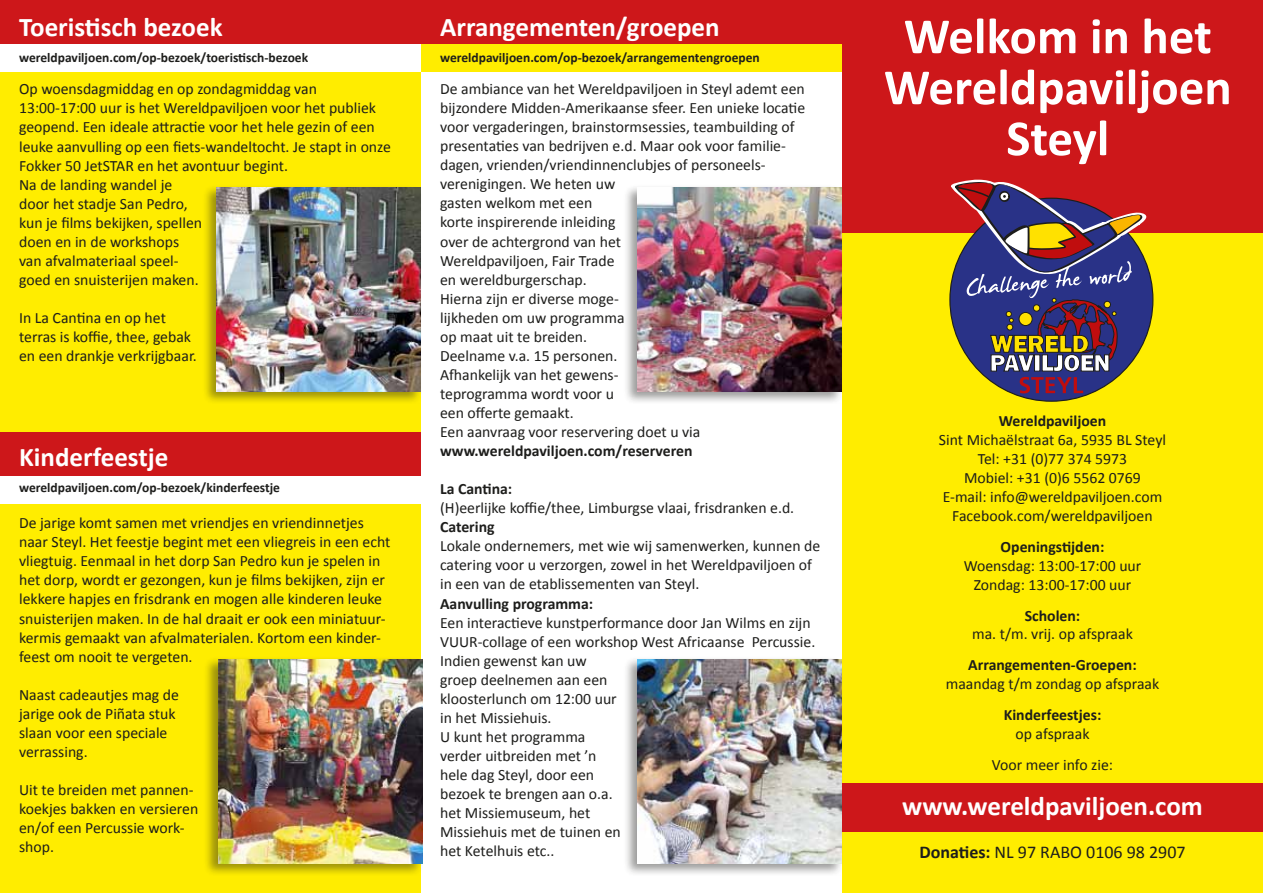
<style>
.page{position:relative;width:1263px;height:893px;background:#fff}
.page>*{position:absolute;margin:0;border:0;box-sizing:border-box;transform-origin:0 0}
.t1{font:700 51px/51px "Calibri";color:#fff;text-align:center}
.t2{font:700 27px "Calibri";color:#fff}
.t3{font:18px "Calibri";color:#1d1d1b}
.t4{font:15.75px/19px "Calibri";color:#1d1d1b}
.t5{font:700 15.75px "Calibri";color:#1d1d1b}
.t6{font:700 13.5px "Calibri";color:#1d1d1b}
.s1{font-weight:700}
</style>
<div class="page">
<div style="left:0;top:0;width:421px;height:893px;background:#ffed00"></div>
<div style="left:842px;top:0;width:421px;height:893px;background:#ffed00"></div>
<div style="left:421px;top:0;width:421px;height:45px;background:#cd171a"></div>
<div style="left:0;top:0;width:421px;height:45px;background:#cd171a"></div>
<div style="left:421px;top:45px;width:421px;height:27px;background:#ffed00"></div>
<div style="left:0;top:45px;width:421px;height:27px;background:#fff"></div>
<div style="left:842px;top:0;width:421px;height:233px;background:#cd171a"></div>
<div style="left:842px;top:783px;width:421px;height:49px;background:#cd171a"></div>
<div style="left:0;top:432px;width:421px;height:44px;background:#cd171a"></div>
<div style="left:0;top:476px;width:421px;height:28px;background:#fff"></div>
<svg style="left:951px;top:180px;width:198px;height:213px"></svg>
<div style="left:623px;top:656px;width:220px;height:220px;background:#1d1d1b;opacity:.44"></div>
<img style="left:638px;top:659px;width:204px;height:204px">
<div style="left:623px;top:184px;width:220px;height:221px;background:#1d1d1b;opacity:.44"></div>
<img style="left:638px;top:187px;width:204px;height:204px">
<div style="left:202px;top:184px;width:220px;height:221px;background:#1d1d1b;opacity:.44"></div>
<img style="left:217px;top:187px;width:204px;height:204px">
<div style="left:203px;top:656px;width:221px;height:220px;background:#1d1d1b;opacity:.44"></div>
<img style="left:218px;top:659px;width:204px;height:204px">
<h2 class="t2" style="left:19px;top:10px;width:205px">Toeristisch bezoek</h2>
<p class="t6" style="left:19px;top:49px;width:291px">wereldpaviljoen.com/op-bezoek/toeristisch-bezoek</p>
<p class="t4" style="left:19px;top:80px;width:373px">Op woensdagmiddag en op zondagmiddag van 13:00-17:00 uur is het Wereldpaviljoen voor het publiek geopend. Een ideale attractie voor het hele gezin of een leuke aanvulling op een fiets-wandeltocht. Je stapt in onze Fokker 50 JetSTAR en het avontuur begint.<br>Na de landing wandel je<br>door het stadje San Pedro,<br>kun je films bekijken, spellen<br>doen en in de workshops<br>van afvalmateriaal speel-<br>goed en snuisterijen maken.</p>
<p class="t4" style="left:19px;top:308px;width:179px">In La Cantina en op het terras is koffie, thee, gebak en een drankje verkrijgbaar.</p>
<h2 class="t2" style="left:19px;top:440px;width:151px">Kinderfeestje</h2>
<p class="t6" style="left:19px;top:478px;width:262px">wereldpaviljoen.com/op-bezoek/kinderfeestje</p>
<p class="t4" style="left:19px;top:513px;width:373px">De jarige komt samen met vriendjes en vriendinnetjes naar Steyl. Het feestje begint met een vliegreis in een echt vliegtuig. Eenmaal in het dorp San Pedro kun je spelen in het dorp, wordt er gezongen, kun je films bekijken, zijn er lekkere hapjes en frisdrank en mogen alle kinderen leuke snuisterijen maken. In de hal draait er ook een miniatuur&shy;kermis gemaakt van afvalmaterialen. Kortom een kinder&shy;feest om nooit te vergeten.</p>
<p class="t4" style="left:19px;top:685px;width:161px">Naast cadeautjes mag de jarige ook de Piñata stuk slaan voor een speciale verrassing.</p>
<p class="t4" style="left:19px;top:780px;width:181px">Uit te breiden met pannen&shy;koekjes bakken en versieren en/of een Percussie work&shy;shop.</p>
<h2 class="t2" style="left:440px;top:10px;width:281px">Arrangementen/groepen</h2>
<p class="t6" style="left:440px;top:49px;width:321px">wereldpaviljoen.com/op-bezoek/arrangementengroepen</p>
<p class="t4" style="left:440px;top:79px;width:367px">De ambiance van het Wereldpaviljoen in Steyl ademt een bijzondere Midden-Amerikaanse sfeer. Een unieke locatie voor vergaderingen, brainstormsessies, teambuilding of presentaties van bedrijven e.d. Maar ook voor familie&shy;dagen, vrienden/vriendinnenclubjes of personeels&shy;verenigingen. We heten uw<br>gasten welkom met een<br>korte inspirerende inleiding<br>over de achtergrond van het<br>Wereldpaviljoen, Fair Trade<br>en wereldburgerschap.<br>Hierna zijn er diverse moge-<br>lijkheden om uw programma<br>op maat uit te breiden.<br>Deelname v.a. 15 personen.<br>Afhankelijk van het gewens-<br>teprogramma wordt voor u<br>een offerte gemaakt.<br>Een aanvraag voor reservering doet u via</p>
<p class="t5" style="left:440px;top:441px;width:254px">www.wereldpaviljoen.com/reserveren</p>
<p class="t5" style="left:440px;top:479px;width:74px">La Cantina:</p>
<p class="t4" style="left:440px;top:498px;width:356px">(H)eerlijke koffie/thee, Limburgse vlaai, frisdranken e.d.</p>
<p class="t5" style="left:440px;top:517px;width:56px">Catering</p>
<p class="t4" style="left:440px;top:537px;width:382px">Lokale ondernemers, met wie wij samenwerken, kunnen de catering voor u verzorgen, zowel in het Wereldpaviljoen of in een van de etablissementen van Steyl.</p>
<p class="t5" style="left:440px;top:593px;width:155px">Aanvulling programma:</p>
<p class="t4" style="left:440px;top:613px;width:377px">Een interactieve kunstperformance door Jan Wilms en zijn<br>VUUR-collage of een workshop West Africaanse Percussie.<br>Indien gewenst kan uw<br>groep deelnemen aan een<br>kloosterlunch om 12:00 uur<br>in het Missiehuis.<br>U kunt het programma<br>verder uitbreiden met ’n<br>hele dag Steyl, door een<br>bezoek te brengen aan o.a.<br>het Missiemuseum, het<br>Missiehuis met de tuinen en<br>het Ketelhuis etc..</p>
<h1 class="t1" style="left:884px;top:11px;width:349px">Welkom in het<br>Wereldpaviljoen<br>Steyl</h1>
<p class="t5" style="left:999px;top:411px;width:109px">Wereldpaviljoen</p>
<p class="t4" style="left:939px;top:431px;width:229px;text-align:center">Sint Michaëlstraat 6a, 5935 BL Steyl<br>Tel: +31 (0)77 374 5973<br>Mobiel: +31 (0)6 5562 0769<br>E-mail: info@wereldpaviljoen.com<br>Facebook.com/wereldpaviljoen</p>
<p class="t5" style="left:1000px;top:536px;width:105px">Openingstijden:</p>
<p class="t4" style="left:964px;top:556px;width:179px;text-align:center">Woensdag: 13:00-17:00 uur<br>Zondag: 13:00-17:00 uur</p>
<p class="t5" style="left:1025px;top:605px;width:57px">Scholen:</p>
<p class="t4" style="left:972px;top:625px;width:162px">ma. t/m. vrij. op afspraak</p>
<p class="t5" style="left:968px;top:655px;width:170px">Arrangementen-Groepen:</p>
<p class="t4" style="left:946px;top:674px;width:215px">maandag t/m zondag op afspraak</p>
<p class="t5" style="left:1004px;top:705px;width:99px">Kinderfeestjes:</p>
<p class="t4" style="left:992px;top:718px;width:123px;line-height:30.9px;text-align:center">op afspraak<br>Voor meer info zie:</p>
<h2 class="t2" style="left:902px;top:789px;width:302px">www.wereldpaviljoen.com</h2>
<p class="t3" style="left:919px;top:841px;width:268px"><span class="s1">Donaties:</span> NL 97 RABO 0106 98 2907</p>
</div>
